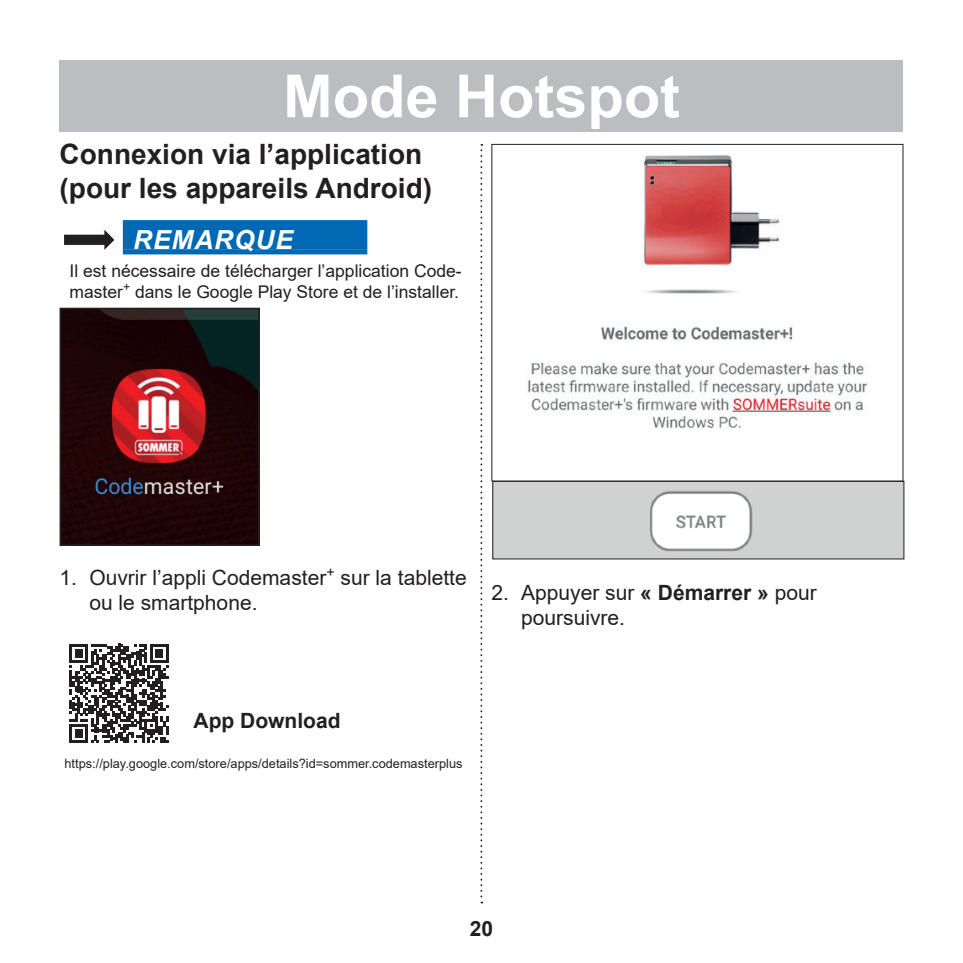
<style>
.page{position:relative;width:963px;height:963px;background:#fff}
.page>*{position:absolute;margin:0;border:0;box-sizing:border-box;transform-origin:0 0}
.t1{font:700 59.5px "Arial";color:#fff}
.t2{font:700 28px/33.6px "Arial";color:#231f20}
.t3{font:italic 700 26.25px "Arial";letter-spacing:.035em;color:#fff}
.t4{font:21px/24.5px "Arial";color:#231f20}
.t5{font:700 21px "Arial";color:#231f20}
.t6{font:17.5px/21px "Arial";color:#231f20}
.t7{font:12.95px "Arial";color:#231f20}
.s1{font-weight:700}
</style>
<div class="page">
<svg style="left:480px;top:144px;width:2px;height:759px"></svg>
<div style="left:60px;top:60px;width:843px;height:71px;background:#bcbdc0"></div>
<svg style="left:64px;top:230px;width:50px;height:20px"></svg>
<div style="left:123px;top:220px;width:244px;height:29px;background:#0168b3"></div>
<div style="left:123px;top:249px;width:244px;height:5px;background:#0168b3"></div>
<img style="left:63px;top:311px;width:194px;height:232px">
<div style="left:60px;top:308px;width:200px;height:238px;border:2px solid #231f20"></div>
<svg style="left:70px;top:643px;width:99px;height:99px"></svg>
<img style="left:528px;top:155px;width:339px;height:274px">
<img style="left:494px;top:483px;width:408px;height:74px">
<div style="left:492px;top:481px;width:412px;height:78px;border:1px solid #231f20"></div>
<h1 class="t1" style="left:283px;top:54px;width:398px">Mode Hotspot</h1>
<h2 class="t2" style="left:60px;top:138px;width:374px">Connexion via l’application (pour les appareils Android)</h2>
<p class="t3" style="left:133px;top:222px;width:161px">REMARQUE</p>
<p class="t6" style="left:69px;top:260px;width:394px">Il est nécessaire de télécharger l’application Code&shy;master<sup>+</sup> dans le Google Play Store et de l’installer.</p>
<h1 class="t1" style="left:417px;top:54px;width:129px">Titre</h1>
<p class="t4" style="left:89px;top:565px;width:379px;text-indent:-30px">1. Ouvrir l’appli Codemaster<sup>+</sup> sur la tablette ou le smartphone.</p>
<p class="t4" style="left:521px;top:579px;width:297px;text-indent:-30px">2. Appuyer sur <span class="s1">« Démarrer »</span> pour poursuivre.</p>
<p class="t5" style="left:193px;top:706px;width:149px">App Download</p>
<p class="t7" style="left:64px;top:754px;width:399px">https://play.google.com/store/apps/details?id=sommer.codemasterplus</p>
<p class="t5" style="left:470px;top:913px;width:25px">20</p>
</div>
